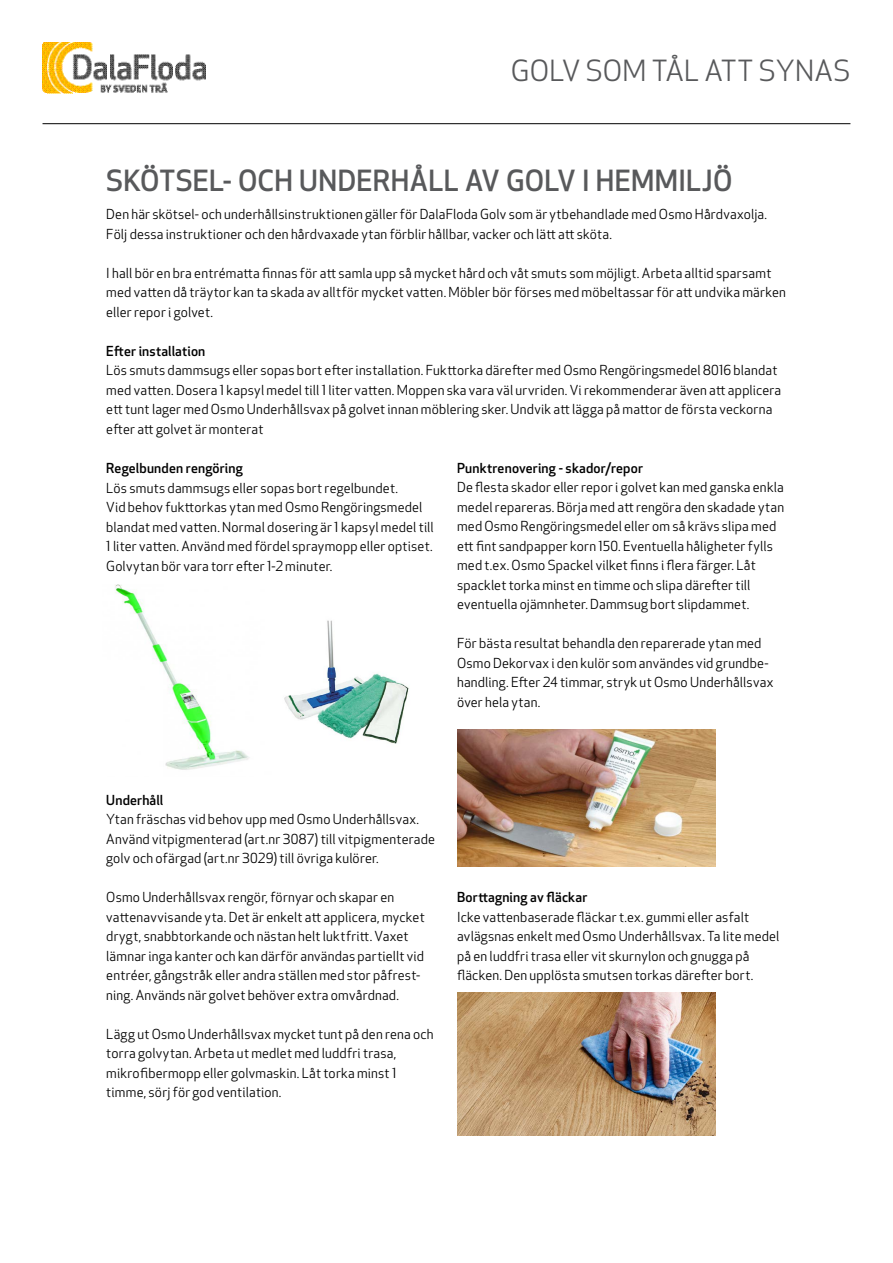
<style>
.page{position:relative;width:893px;height:1263px;background:#fff}
.page>*{position:absolute;margin:0;border:0;box-sizing:border-box;transform-origin:0 0}
.t1{font:500 28.5px "Apex New";letter-spacing:.01em;color:#58595b}
.t2{font:28.5px "Apex New";letter-spacing:.01em;color:#58595b}
.t3{font:13.5px/19.5px "Apex New";letter-spacing:.015em;color:#000}
.t4{font:500 13.5px "Apex New";letter-spacing:.015em;color:#000}
</style>
<div class="page">
<hr style="left:43px;top:123px;width:807px;height:1px;background:#000">
<img style="left:43px;top:43px;width:163px;height:51px">
<img style="left:457px;top:730px;width:259px;height:136px">
<img style="left:457px;top:993px;width:259px;height:142px">
<img style="left:115px;top:585px;width:134px;height:185px">
<img style="left:284px;top:620px;width:125px;height:124px">
<h1 class="t2" style="left:511px;top:53px;width:341px">GOLV SOM TÅL ATT SYNAS</h1>
<h1 class="t1" style="left:106px;top:162px;width:628px">SKÖTSEL- OCH UNDERHÅLL AV GOLV I HEMMILJÖ</h1>
<p class="t3" style="left:106px;top:204px;width:662px">Den här skötsel- och underhållsinstruktionen gäller för DalaFloda Golv som är ytbehandlade med Osmo Hårdvaxolja.<br>Följ dessa instruktioner och den hårdvaxade ytan förblir hållbar, vacker och lätt att sköta.</p>
<p class="t3" style="left:106px;top:263px;width:681px">I hall bör en bra entrématta finnas för att samla upp så mycket hård och våt smuts som möjligt. Arbeta alltid sparsamt med vatten då träytor kan ta skada av alltför mycket vatten. Möbler bör förses med möbeltassar för att undvika märken eller repor i golvet.</p>
<p class="t4" style="left:106px;top:342px;width:101px">Efter installation</p>
<p class="t3" style="left:106px;top:360px;width:676px">Lös smuts dammsugs eller sopas bort efter installation. Fukttorka därefter med Osmo Rengöringsmedel 8016 blandat med vatten. Dosera 1 kapsyl medel till 1 liter vatten. Moppen ska vara väl urvriden. Vi rekommenderar även att applicera ett tunt lager med Osmo Underhållsvax på golvet innan möblering sker. Undvik att lägga på mattor de första veckorna efter att golvet är monterat</p>
<p class="t4" style="left:106px;top:459px;width:138px">Regelbunden rengöring</p>
<p class="t3" style="left:106px;top:478px;width:329px">Lös smuts dammsugs eller sopas bort regelbundet.<br>Vid behov fukttorkas ytan med Osmo Rengöringsmedel blandat med vatten. Normal dosering är 1 kapsyl medel till 1 liter vatten. Använd med fördel spraymopp eller optiset.<br>Golvytan bör vara torr efter 1-2 minuter.</p>
<p class="t4" style="left:457px;top:459px;width:187px">Punktrenovering - skador/repor</p>
<p class="t3" style="left:457px;top:478px;width:328px">De flesta skador eller repor i golvet kan med ganska enkla medel repareras. Börja med att rengöra den skadade ytan med Osmo Rengöringsmedel eller om så krävs slipa med ett fint sandpapper korn 150. Eventuella håligheter fylls med t.ex. Osmo Spackel vilket finns i flera färger. Låt spacklet torka minst en timme och slipa därefter till eventuella ojämnheter. Dammsug bort slipdammet.</p>
<p class="t3" style="left:457px;top:634px;width:318px">För bästa resultat behandla den reparerade ytan med Osmo Dekorvax i den kulör som användes vid grundbe&shy;handling. Efter 24 timmar, stryk ut Osmo Underhållsvax över hela ytan.</p>
<p class="t4" style="left:106px;top:791px;width:59px">Underhåll</p>
<p class="t3" style="left:106px;top:809px;width:330px">Ytan fräschas vid behov upp med Osmo Underhållsvax.<br>Använd vitpigmenterad (art.nr 3087) till vitpigmenterade golv och ofärgad (art.nr 3029) till övriga kulörer.</p>
<p class="t3" style="left:106px;top:887px;width:320px">Osmo Underhållsvax rengör, förnyar och skapar en vattenavvisande yta. Det är enkelt att applicera, mycket drygt, snabbtorkande och nästan helt luktfritt. Vaxet lämnar inga kanter och kan därför användas partiellt vid entréer, gångstråk eller andra ställen med stor påfrest&shy;ning. Används när golvet behöver extra omvårdnad.</p>
<p class="t3" style="left:106px;top:1024px;width:329px">Lägg ut Osmo Underhållsvax mycket tunt på den rena och torra golvytan. Arbeta ut medlet med luddfri trasa, mikrofibermopp eller golvmaskin. Låt torka minst 1 timme, sörj för god ventilation.</p>
<p class="t4" style="left:457px;top:888px;width:132px">Borttagning av fläckar</p>
<p class="t3" style="left:457px;top:907px;width:324px">Icke vattenbaserade fläckar t.ex. gummi eller asfalt avlägsnas enkelt med Osmo Underhållsvax. Ta lite medel på en luddfri trasa eller vit skurnylon och gnugga på fläcken. Den upplösta smutsen torkas därefter bort.</p>
</div>
